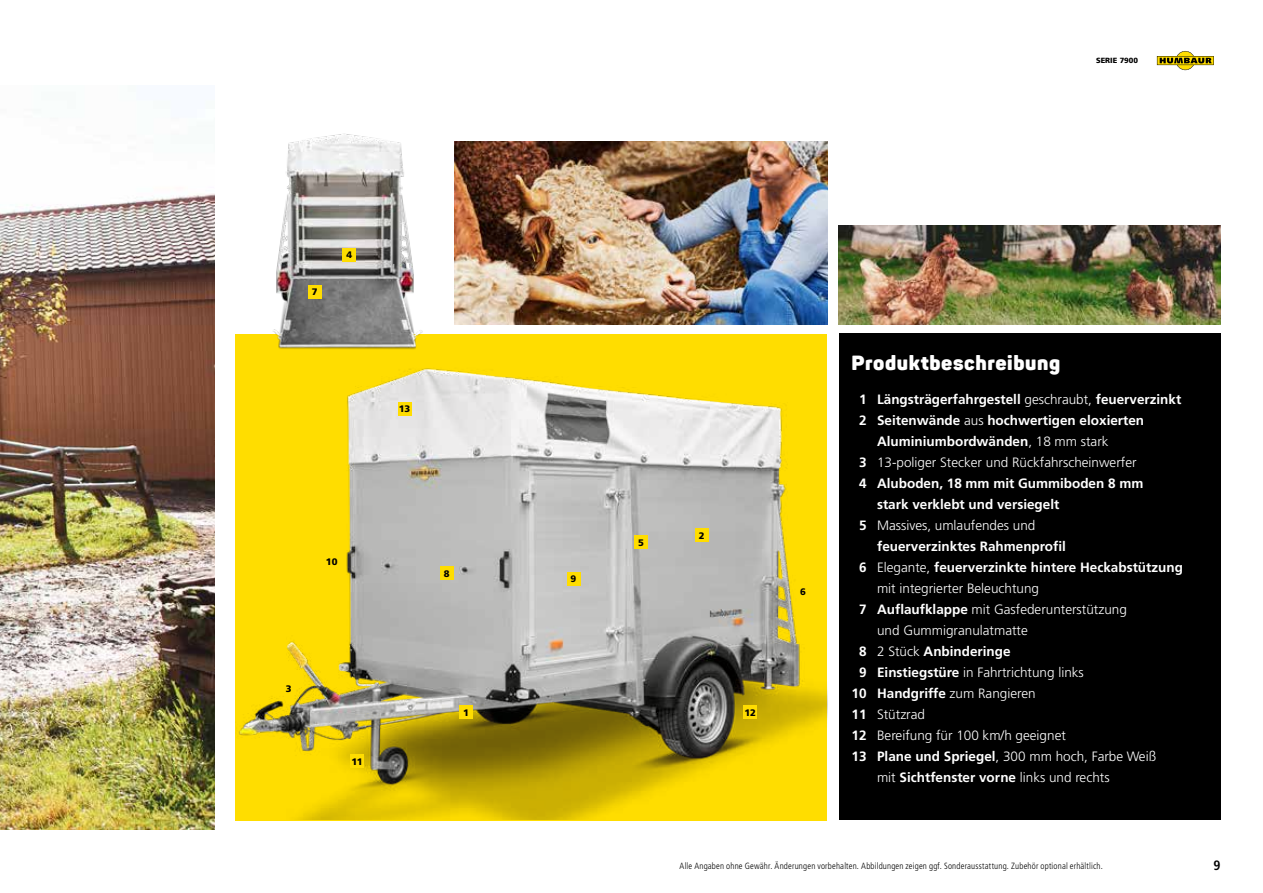
<style>
.page{position:relative;width:1263px;height:893px;background:#fff}
.page>*{position:absolute;margin:0;border:0;box-sizing:border-box;transform-origin:0 0}
.t1{font:900 20.25px "Panton";letter-spacing:.03em;color:#fff}
.t2{font:13.5px "Frutiger LT 45 Lt";color:#fff}
.t3{font:13.5px/21px "Frutiger LT 65 Bd";color:#fff}
.t4{font:13.5px "Frutiger LT 67 Bd Cn";color:#000}
.t5{font:9.45px "Frutiger LT 75 Blk";letter-spacing:-.015em;color:#000}
.t6{font:9px "Frutiger LT 47 Lt Cn";letter-spacing:.02em;color:#000}
.t7{font:7.5px "Frutiger LT 75 Blk";color:#000}
.s1{font-family:"Frutiger LT 45 Lt"}
.s2{font-family:"Frutiger LT 65 Bd"}
</style>
<div class="page">
<svg style="left:1157px;top:51px;width:57px;height:19px"></svg>
<img style="left:42px;top:193px;width:172px;height:636px">
<img style="left:0;top:204px;width:42px;height:626px">
<div style="left:839px;top:334px;width:381px;height:486px;background:#000"></div>
<img style="left:236px;top:335px;width:591px;height:484px">
<div style="left:282px;top:681px;width:13px;height:14px;background:#fd0"></div>
<div style="left:459px;top:706px;width:14px;height:13px;background:#fd0"></div>
<div style="left:634px;top:535px;width:14px;height:14px;background:#fd0"></div>
<div style="left:796px;top:584px;width:13px;height:13px;background:#fd0"></div>
<div style="left:695px;top:529px;width:13px;height:13px;background:#fd0"></div>
<div style="left:567px;top:572px;width:13px;height:13px;background:#fd0"></div>
<div style="left:325px;top:554px;width:13px;height:14px;background:#fd0"></div>
<div style="left:350px;top:754px;width:14px;height:14px;background:#fd0"></div>
<div style="left:744px;top:706px;width:13px;height:13px;background:#fd0"></div>
<div style="left:398px;top:402px;width:13px;height:13px;background:#fd0"></div>
<div style="left:440px;top:566px;width:13px;height:14px;background:#fd0"></div>
<img style="left:263px;top:133px;width:165px;height:226px">
<div style="left:343px;top:248px;width:13px;height:13px;background:#fd0"></div>
<div style="left:308px;top:285px;width:13px;height:13px;background:#fd0"></div>
<img style="left:454px;top:142px;width:374px;height:183px">
<img style="left:838px;top:225px;width:382px;height:100px">
<p class="t5" style="left:312px;top:286px;width:7px">7</p>
<p class="t5" style="left:346px;top:249px;width:7px">4</p>
<p class="t5" style="left:399px;top:403px;width:13px">13</p>
<p class="t5" style="left:326px;top:556px;width:13px">10</p>
<p class="t5" style="left:286px;top:683px;width:7px">3</p>
<p class="t5" style="left:351px;top:756px;width:13px">11</p>
<p class="t5" style="left:444px;top:568px;width:7px">8</p>
<p class="t5" style="left:463px;top:707px;width:7px">1</p>
<p class="t7" style="left:1096px;top:56px;width:43px">SERIE 7900</p>
<p class="t5" style="left:571px;top:573px;width:7px">9</p>
<p class="t5" style="left:638px;top:537px;width:7px">5</p>
<p class="t5" style="left:699px;top:530px;width:7px">2</p>
<p class="t5" style="left:800px;top:585px;width:7px">6</p>
<p class="t5" style="left:745px;top:707px;width:13px">12</p>
<h1 class="t1" style="left:851px;top:350px;width:210px">Produktbeschreibung</h1>
<p class="t3" style="left:859px;top:389px;width:324px">1 Längsträgerfahrgestell <span class="s1">geschraubt,</span> feuerverzinkt</p>
<p class="t3" style="left:859px;top:410px;width:287px">2 Seitenwände <span class="s1">aus</span> hochwertigen eloxierten</p>
<p class="t3" style="left:877px;top:431px;width:233px">Aluminiumbordwänden<span class="s1">, 18 mm stark</span></p>
<p class="t2" style="left:859px;top:455px;width:279px"><span class="s2">3</span> 13-poliger Stecker und Rückfahrscheinwerfer</p>
<p class="t3" style="left:877px;top:473px;width:268px;text-indent:-18px">4 Aluboden, 18 mm mit Gummiboden 8 mm stark verklebt und versiegelt</p>
<p class="t2" style="left:859px;top:518px;width:178px"><span class="s2">5</span> Massives, umlaufendes und</p>
<p class="t3" style="left:859px;top:536px;width:325px;text-indent:18px">feuerverzinktes Rahmenprofil<br>6 <span class="s1">Elegante,</span> feuerverzinkte hintere Heckabstützung</p>
<p class="t2" style="left:877px;top:581px;width:163px">mit integrierter Beleuchtung</p>
<p class="t2" style="left:859px;top:602px;width:269px"><span class="s2">7 Auflaufklappe</span> mit Gasfederunterstützung</p>
<p class="t2" style="left:877px;top:623px;width:152px">und Gummigranulatmatte</p>
<p class="t3" style="left:859px;top:641px;width:153px">8 <span class="s1">2 Stück</span> Anbinderinge</p>
<p class="t2" style="left:859px;top:665px;width:226px"><span class="s2">9 Einstiegstüre</span> in Fahrtrichtung links</p>
<p class="t3" style="left:851px;top:683px;width:186px">10 Handgriffe <span class="s1">zum Rangieren</span></p>
<p class="t2" style="left:851px;top:707px;width:75px"><span class="s2">11</span> Stützrad</p>
<p class="t2" style="left:851px;top:728px;width:216px"><span class="s2">12</span> Bereifung für 100 km/h geeignet</p>
<p class="t2" style="left:851px;top:749px;width:306px"><span class="s2">13 Plane und Spriegel</span>, 300 mm hoch, Farbe Weiß</p>
<p class="t2" style="left:877px;top:770px;width:234px">mit <span class="s2">Sichtfenster vorne</span> links und rechts</p>
<p class="t6" style="left:679px;top:860px;width:425px">Alle Angaben ohne Gewähr. Änderungen vorbehalten. Abbildungen zeigen ggf. Sonderausstattung. Zubehör optional erhältlich.</p>
<p class="t4" style="left:1213px;top:857px;width:9px">9</p>
</div>
